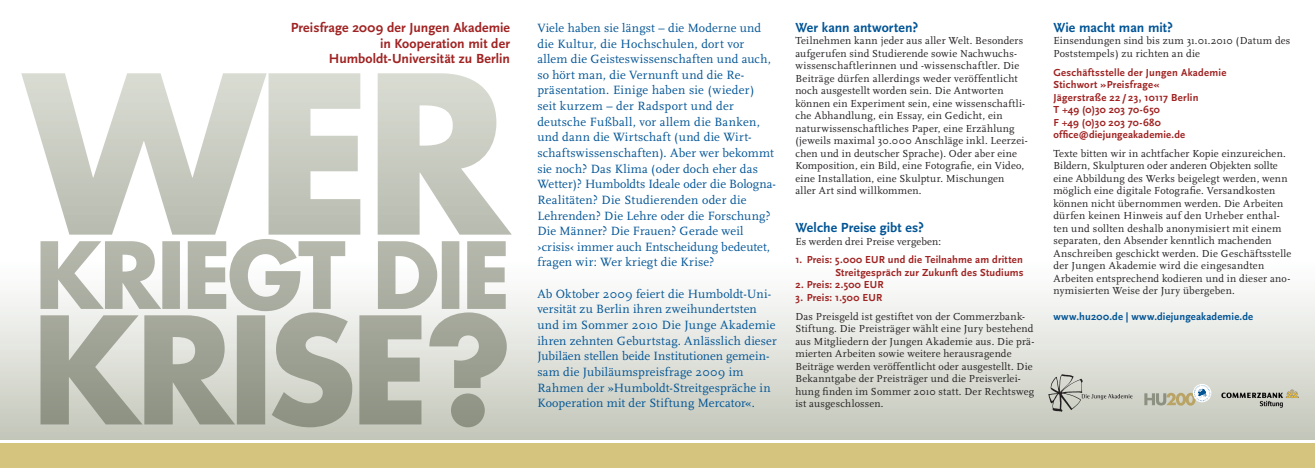
<style>
.page{position:relative;width:1315px;height:468px;background:#fff}
.page>*{position:absolute;margin:0;border:0;box-sizing:border-box;transform-origin:0 0}
.t1{font:700 13.75px/15.6px "Scala Sans";letter-spacing:.005em;color:#9f2322;text-align:right}
.t2{font:700 13.75px "Scala Sans";letter-spacing:.005em;color:#005495}
.t3{font:12.5px/15.6px "Scala";letter-spacing:.015em;color:#005495}
.t4{font:10.62px/12.5px "Scala";letter-spacing:.02em;color:#231f20}
.t5{font:700 10.62px/12.5px "Scala Sans";letter-spacing:.02em;color:#9f2322;text-align:right}
.t6{font:700 10.62px "Scala Sans";letter-spacing:.015em;color:#005495}
</style>
<div class="page">
<svg style="left:0;top:294px;width:1315px;height:146px;background:#dbddd6"></svg>
<img style="left:1221px;top:389px;width:77px;height:18px">
<img style="left:1048px;top:375px;width:84px;height:36px">
<svg style="left:1193px;top:384px;width:18px;height:18px"></svg>
<svg style="left:1144px;top:385px;width:66px;height:20px"></svg>
<div style="left:0;top:443px;width:1315px;height:25px;background:#d4c47d"></div>
<svg style="left:21px;top:73px;width:491px;height:354px"></svg>
<p class="t1" style="left:291px;top:20px;width:221px">Preisfrage 2009 der Jungen Akademie in Kooperation mit der<br>Humboldt-Universität zu Berlin</p>
<p class="t3" style="left:537px;top:20px;width:239px">Viele haben sie längst – die Moderne und die Kultur, die Hochschulen, dort vor allem die Geisteswissenschaften und auch, so hört man, die Vernunft und die Re&shy;präsentation. Einige haben sie (wieder) seit kurzem – der Radsport und der deutsche Fußball, vor allem die Banken, und dann die Wirtschaft (und die Wirt&shy;schaftswissenschaften). Aber wer bekommt sie noch? Das Klima (oder doch eher das Wetter)? Humboldts Ideale oder die Bologna-Realitäten? Die Studierenden oder die Lehrenden? Die Lehre oder die Forschung?<br>Die Männer? Die Frauen? Gerade weil ›crisis‹ immer auch Entscheidung bedeutet, fragen wir: Wer kriegt die Krise?</p>
<p class="t3" style="left:537px;top:286px;width:241px">Ab Oktober 2009 feiert die Humboldt-Uni&shy;versität zu Berlin ihren zweihundertsten und im Sommer 2010 Die Junge Akademie ihren zehnten Geburtstag. Anlässlich dieser Jubiläen stellen beide Institutionen gemein&shy;sam die Jubiläumspreisfrage 2009 im Rahmen der »Humboldt-Streitgespräche in Kooperation mit der Stiftung Mercator«.</p>
<p class="t2" style="left:795px;top:20px;width:124px">Wer kann antworten?</p>
<p class="t4" style="left:795px;top:35px;width:234px">Teilnehmen kann jeder aus aller Welt. Besonders aufgerufen sind Studierende sowie Nachwuchs&shy;wissenschaftlerinnen und -wissenschaftler. Die Beiträge dürfen allerdings weder veröffentlicht noch ausgestellt worden sein. Die Antworten können ein Experiment sein, eine wissenschaftli&shy;che Abhandlung, ein Essay, ein Gedicht, ein naturwissenschaftliches Paper, eine Erzählung (jeweils maximal 30.000 Anschläge inkl. Leerzei&shy;chen und in deutscher Sprache). Oder aber eine Komposition, ein Bild, eine Fotografie, ein Video, eine Installation, eine Skulptur. Mischungen aller Art sind willkommen.</p>
<p class="t2" style="left:795px;top:220px;width:130px">Welche Preise gibt es?</p>
<p class="t4" style="left:795px;top:235px;width:147px">Es werden drei Preise vergeben:</p>
<p class="t5" style="left:795px;top:254px;width:230px">1. Preis: 5.000 EUR und die Teilnahme am dritten<br>Streitgespräch zur Zukunft des Studiums</p>
<p class="t5" style="left:795px;top:279px;width:90px">2. Preis: 2.500 EUR</p>
<p class="t5" style="left:795px;top:291px;width:88px">3. Preis: 1.500 EUR</p>
<p class="t4" style="left:795px;top:310px;width:240px">Das Preisgeld ist gestiftet von der Commerzbank-Stiftung. Die Preisträger wählt eine Jury bestehend aus Mitgliedern der Jungen Akademie aus. Die prä&shy;mierten Arbeiten sowie weitere herausragende Beiträge werden veröffentlicht oder ausgestellt. Die Bekanntgabe der Preisträger und die Preisverlei&shy;hung finden im Sommer 2010 statt. Der Rechtsweg ist ausgeschlossen.</p>
<p class="t2" style="left:1053px;top:20px;width:121px">Wie macht man mit?</p>
<p class="t4" style="left:1053px;top:35px;width:238px">Einsendungen sind bis zum 31.01.2010 (Datum des<br>Poststempels) zu richten an die</p>
<p class="t5" style="left:1053px;top:66px;width:174px;text-align:left">Geschäftsstelle der Jungen Akademie<br>Stichwort »Preisfrage«<br>Jägerstraße 22 / 23, 10117 Berlin<br>T +49 (0)30 203 70-650<br>F +49 (0)30 203 70-680 office@diejungeakademie.de</p>
<p class="t4" style="left:1053px;top:147px;width:239px">Texte bitten wir in achtfacher Kopie einzureichen.<br>Bildern, Skulpturen oder anderen Objekten sollte eine Abbildung des Werks beigelegt werden, wenn möglich eine digitale Fotografie. Versandkosten können nicht übernommen werden. Die Arbeiten dürfen keinen Hinweis auf den Urheber enthal--- ten und sollten deshalb anonymisiert mit einem separaten, den Absender kenntlich machenden Anschreiben geschickt werden. Die Geschäftsstelle der Jungen Akademie wird die eingesandten Arbeiten entsprechend kodieren und in dieser ano&shy;nymisierten Weise der Jury übergeben.</p>
<p class="t6" style="left:1053px;top:310px;width:201px">www.hu200.de | www.diejungeakademie.de</p>
</div>
